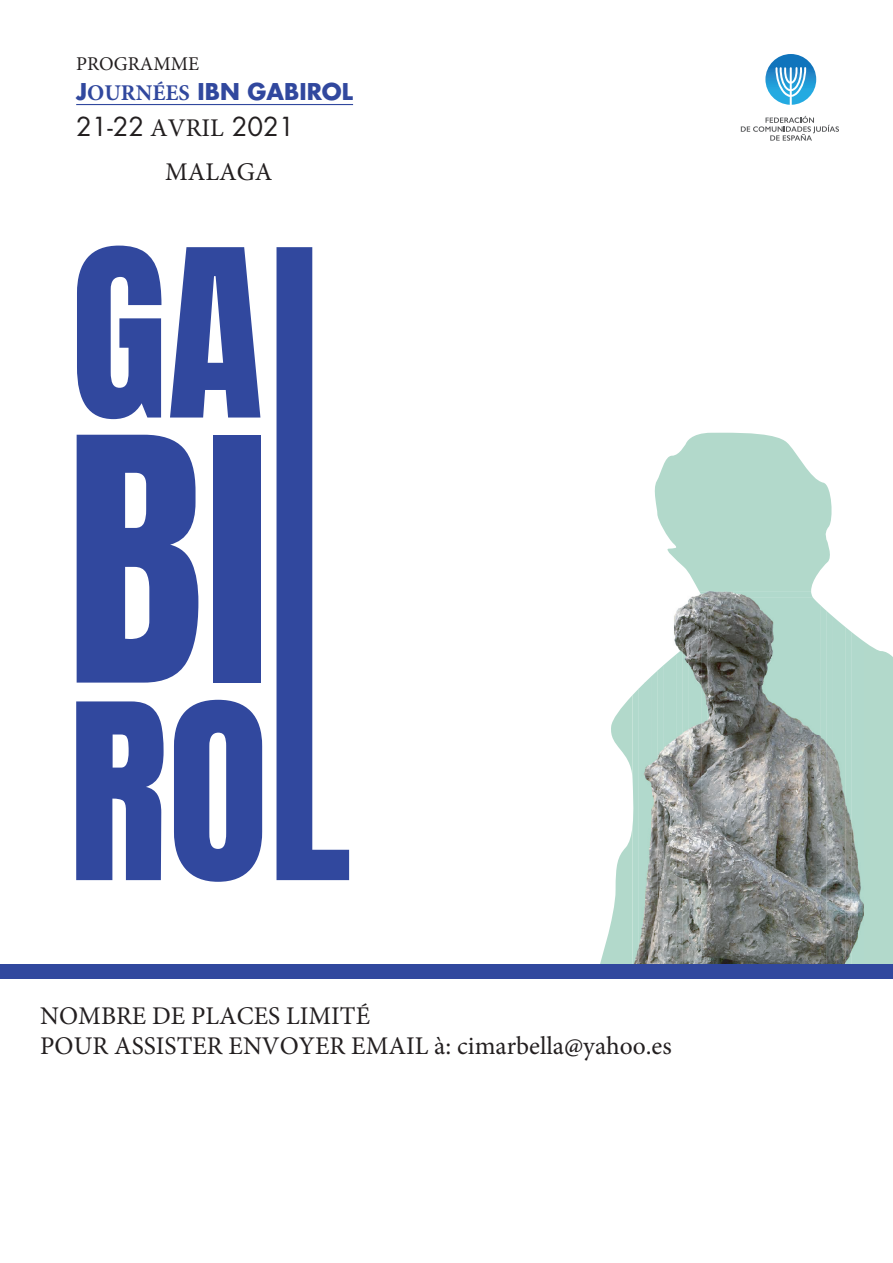
<style>
.page{position:relative;width:893px;height:1263px;background:#fff}
.page>*{position:absolute;margin:0;border:0;box-sizing:border-box;transform-origin:0 0}
.t1{font:25.5px/30.6px "Minion Pro";color:#231f20}
.t2{font:25.5px "Futura LT";color:#231f20}
.t3{font:700 22.5px "Futura LT";color:#31489e}
.t4{font:19.5px "Minion Pro";color:#231f20}
.s1{font-family:"Minion Pro"}
</style>
<div class="page">
<svg style="left:77px;top:246px;width:84px;height:173px"></svg>
<svg style="left:170px;top:247px;width:90px;height:170px"></svg>
<svg style="left:77px;top:435px;width:121px;height:248px;background:#5164ad"></svg>
<div style="left:213px;top:435px;width:47px;height:248px;background:#31489e"></div>
<svg style="left:76px;top:701px;width:88px;height:179px;background:#5063ac"></svg>
<svg style="left:174px;top:700px;width:88px;height:182px"></svg>
<svg style="left:276px;top:247px;width:73px;height:633px;fill:#31489e"></svg>
<svg style="left:765px;top:54px;width:51px;height:51px"></svg>
<svg style="left:741px;top:116px;width:98px;height:25px"></svg>
<svg style="left:600px;top:433px;width:293px;height:531px;fill:#b2d9cb"></svg>
<img style="left:632px;top:591px;width:63px;height:55px">
<img style="left:695px;top:591px;width:12px;height:45px">
<img style="left:813px;top:591px;width:51px;height:12px">
<img style="left:820px;top:603px;width:44px;height:6px">
<img style="left:827px;top:609px;width:37px;height:7px">
<img style="left:845px;top:616px;width:19px;height:6px">
<img style="left:845px;top:622px;width:19px;height:6px">
<img style="left:852px;top:628px;width:12px;height:6px">
<svg style="left:858px;top:634px;width:6px;height:3px"></svg>
<img style="left:632px;top:646px;width:32px;height:25px">
<img style="left:664px;top:646px;width:18px;height:8px">
<img style="left:632px;top:671px;width:19px;height:13px">
<svg style="left:632px;top:684px;width:6px;height:5px"></svg>
<img style="left:699px;top:591px;width:114px;height:6px">
<img style="left:703px;top:597px;width:117px;height:13px">
<img style="left:820px;top:605px;width:7px;height:359px">
<img style="left:707px;top:610px;width:113px;height:354px">
<img style="left:826px;top:611px;width:7px;height:353px">
<img style="left:833px;top:616px;width:12px;height:348px">
<img style="left:845px;top:627px;width:7px;height:337px">
<img style="left:701px;top:633px;width:7px;height:331px">
<img style="left:851px;top:632px;width:7px;height:332px">
<img style="left:689px;top:636px;width:12px;height:328px">
<img style="left:858px;top:637px;width:6px;height:327px">
<img style="left:682px;top:644px;width:7px;height:320px">
<img style="left:676px;top:649px;width:7px;height:315px">
<img style="left:664px;top:654px;width:12px;height:310px">
<img style="left:657px;top:665px;width:7px;height:299px">
<img style="left:651px;top:670px;width:7px;height:294px">
<img style="left:645px;top:676px;width:6px;height:288px">
<img style="left:638px;top:682px;width:7px;height:282px">
<img style="left:632px;top:689px;width:7px;height:275px">
<div style="left:0;top:964px;width:893px;height:15px;background:#31489e"></div>
<hr style="left:76px;top:104px;width:277px;height:1px;background:#31489e">
<p class="t4" style="left:76px;top:51px;width:125px">PROGRAMME</p>
<p class="t3" style="left:76px;top:77px;width:278px">J<span class="s1">OURNÉES</span> IBN GABIROL</p>
<p class="t2" style="left:76px;top:111px;width:220px">21-22 <span class="s1">AVRIL</span> 2021</p>
<p class="t1" style="left:165px;top:156px;width:109px">MALAGA</p>
<p class="t1" style="left:40px;top:1000px;width:633px">NOMBRE DE PLACES LIMITÉ<br>POUR ASSISTER ENVOYER EMAIL à: cimarbella@yahoo.es</p>
</div>
